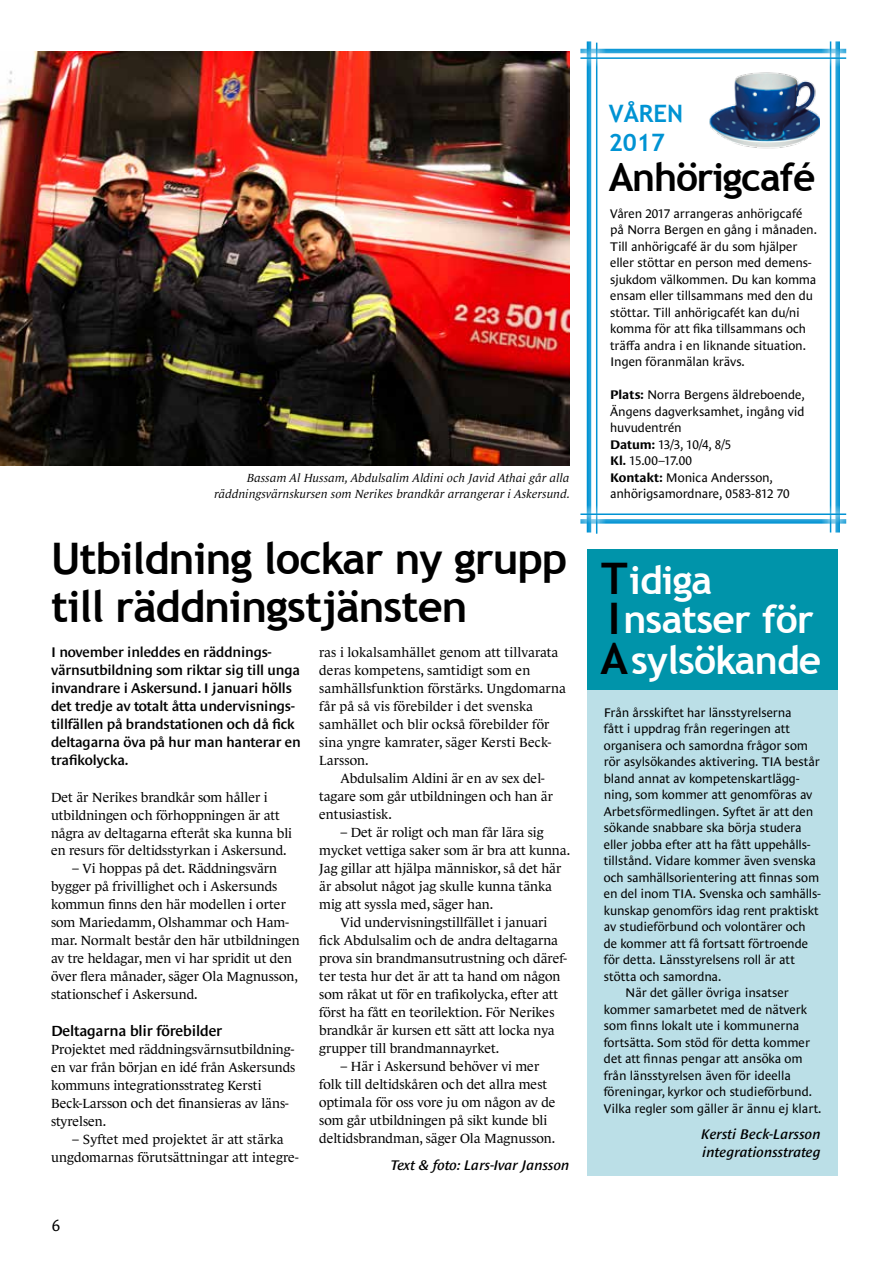
<style>
.page{position:relative;width:893px;height:1263px;background:#fff}
.page>*{position:absolute;margin:0;border:0;box-sizing:border-box;transform-origin:0 0}
.t1{font:700 43.5px/39.6px "Trebuchet MS";letter-spacing:-.02em;color:#000}
.t2{font:700 39px/38.2px "Trebuchet MS";letter-spacing:-.02em;color:#fff}
.t3{font:700 39px "Trebuchet MS";letter-spacing:-.03em;color:#000}
.t4{font:700 24px/28.8px "Trebuchet MS";color:#0093d3}
.t5{font:16.5px "Le Monde Sans";color:#000}
.t6{font:600 15px "Le Monde Sans";letter-spacing:-.01em;color:#000}
.t7{font:600 14.25px/18px "Le Monde Sans";letter-spacing:-.01em;color:#000}
.t8{font:italic 600 14.25px/18px "Le Monde Sans";color:#000}
.t9{font:13.5px/18px "Le Monde Journal";color:#000}
.t10{font:12.75px/16.5px "Le Monde Sans";letter-spacing:-.005em;color:#000}
.t11{font:italic 12px/16.5px "Le Monde Journal";letter-spacing:.01em;color:#000;text-align:right}
.s1{font-weight:700}
</style>
<div class="page">
<div style="left:587px;top:550px;width:251px;height:140px;background:#0094aa"></div>
<div style="left:587px;top:690px;width:251px;height:485px;background:#bbdfe7"></div>
<img style="left:0;top:51px;width:569px;height:415px">
<div style="left:580px;top:519px;width:266px;height:5px;background:#60bbe3"></div>
<div style="left:827px;top:33px;width:21px;height:508px;background:#fff"></div>
<div style="left:835px;top:41px;width:5px;height:491px;background:#0896d4"></div>
<div style="left:578px;top:33px;width:21px;height:508px;background:#fff"></div>
<hr style="left:587px;top:41px;width:4px;height:491px;background:#0093d3">
<div style="left:821px;top:33px;width:18px;height:508px;background:#fff;opacity:.75"></div>
<hr style="left:830px;top:41px;width:1px;height:491px;background:#0093d3">
<div style="left:588px;top:34px;width:17px;height:508px;background:#fff;opacity:.75"></div>
<hr style="left:596px;top:43px;width:1px;height:491px;background:#0093d3">
<div style="left:572px;top:505px;width:283px;height:18px;background:#fff;opacity:.75"></div>
<hr style="left:580px;top:513px;width:266px;height:2px;background:#0093d3">
<div style="left:572px;top:49px;width:283px;height:18px;background:#fff;opacity:.75"></div>
<hr style="left:580px;top:57px;width:266px;height:2px;background:#0093d3">
<img style="left:709px;top:72px;width:111px;height:77px">
<p class="t11" style="left:214px;top:469px;width:357px">Bassam Al Hussam, Abdulsalim Aldini och Javid Athai går alla räddningsvärnskursen som Nerikes brandkår arrangerar i Askersund.</p>
<h1 class="t1" style="left:51px;top:535px;width:518px;line-height:48px">Utbildning lockar ny grupp till räddningstjänsten</h1>
<p class="t9" style="left:319px;top:643px;width:241px">ras i lokalsamhället genom att tillvarata</p>
<p class="t9" style="left:319px;top:661px;width:213px">deras kompetens, samtidigt som en</p>
<p class="t9" style="left:319px;top:679px;width:248px">samhällsfunktion förstärks. Ungdomarna</p>
<p class="t9" style="left:319px;top:697px;width:215px">får på så vis förebilder i det svenska</p>
<p class="t9" style="left:319px;top:715px;width:232px">samhället och blir också förebilder för</p>
<p class="t9" style="left:319px;top:733px;width:233px">sina yngre kamrater, säger Kersti Beck-</p>
<p class="t9" style="left:319px;top:751px;width:51px">Larsson.</p>
<p class="t9" style="left:340px;top:769px;width:206px">Abdulsalim Aldini är en av sex del-</p>
<p class="t9" style="left:319px;top:787px;width:235px">tagare som går utbildningen och han är</p>
<p class="t9" style="left:319px;top:805px;width:74px">entusiastisk.</p>
<p class="t9" style="left:340px;top:823px;width:205px">– Det är roligt och man får lära sig</p>
<p class="t9" style="left:319px;top:841px;width:252px">mycket vettiga saker som är bra att kunna.</p>
<p class="t9" style="left:319px;top:859px;width:244px">Jag gillar att hjälpa människor, så det här</p>
<p class="t9" style="left:319px;top:877px;width:234px">är absolut något jag skulle kunna tänka</p>
<p class="t9" style="left:319px;top:895px;width:175px">mig att syssla med, säger han.</p>
<p class="t9" style="left:340px;top:913px;width:208px">Vid undervisningstillfället i januari</p>
<p class="t9" style="left:319px;top:931px;width:240px">fick Abdulsalim och de andra deltagarna</p>
<p class="t9" style="left:319px;top:949px;width:249px">prova sin brandmansutrustning och däref-</p>
<p class="t9" style="left:319px;top:967px;width:243px">ter testa hur det är att ta hand om någon</p>
<p class="t9" style="left:319px;top:985px;width:240px">som råkat ut för en trafikolycka, efter att</p>
<p class="t9" style="left:319px;top:1003px;width:237px">först ha fått en teorilektion. För Nerikes</p>
<p class="t9" style="left:319px;top:1021px;width:237px">brandkår är kursen ett sätt att locka nya</p>
<p class="t9" style="left:319px;top:1039px;width:181px">grupper till brandmannayrket.</p>
<p class="t9" style="left:319px;top:1057px;width:238px;text-indent:21px">– Här i Askersund behöver vi mer folk till deltidskåren och det allra mest optimala för oss vore ju om någon av de som går utbildningen på sikt kunde bli deltidsbrandman, säger Ola Magnusson.</p>
<p class="t8" style="left:391px;top:1156px;width:180px">Text &amp; foto: Lars-Ivar Jansson</p>
<p class="t7" style="left:51px;top:644px;width:251px">I november inleddes en räddnings&shy;värnsutbildning som riktar sig till unga invandrare i Askersund. I januari hölls det tredje av totalt åtta undervisnings&shy;tillfällen på brandstationen och då fick deltagarna öva på hur man hanterar en trafikolycka.</p>
<p class="t9" style="left:51px;top:788px;width:242px">Det är Nerikes brandkår som håller i utbildningen och förhoppningen är att några av deltagarna efteråt ska kunna bli en resurs för deltidsstyrkan i Askersund.</p>
<p class="t9" style="left:51px;top:860px;width:250px;text-indent:21px">– Vi hoppas på det. Räddningsvärn bygger på frivillighet och i Askersunds kommun finns den här modellen i orter som Mariedamm, Olshammar och Ham&shy;mar. Normalt består den här utbildningen av tre heldagar, men vi har spridit ut den över flera månader, säger Ola Magnusson, stationschef i Askersund.</p>
<p class="t6" style="left:51px;top:1022px;width:173px">Deltagarna blir förebilder</p>
<p class="t9" style="left:51px;top:1040px;width:246px">Projektet med räddningsvärnsutbildning&shy;en var från början en idé från Askersunds kommuns integrationsstrateg Kersti Beck-Larsson och det finansieras av läns&shy;styrelsen.</p>
<p class="t9" style="left:51px;top:1130px;width:249px;text-align:center">– Syftet med projektet är att stärka ungdomarnas förutsättningar att integre-</p>
<p class="t5" style="left:52px;top:1216px;width:10px">6</p>
<h3 class="t4" style="left:609px;top:99px;width:76px">VÅREN<br>2017</h3>
<h2 class="t3" style="left:609px;top:153px;width:208px">Anhörigcafé</h2>
<p class="t10" style="left:610px;top:205px;width:208px">Våren 2017 arrangeras anhörigcafé på Norra Bergen en gång i månaden.<br>Till anhörigcafé är du som hjälper eller stöttar en person med demens&shy;sjukdom välkommen. Du kan komma ensam eller tillsammans med den du stöttar. Till anhörigcafét kan du/ni komma för att fika tillsammans och träffa andra i en liknande situation.<br>Ingen föranmälan krävs.</p>
<p class="t10" style="left:610px;top:386px;width:196px"><span class="s1">Plats:</span> Norra Bergens äldreboende,<br>Ängens dagverksamhet, ingång vid huvudentrén<br><span class="s1">Datum:</span> 13/3, 10/4, 8/5<br><span class="s1">Kl.</span> 15.00–17.00<br><span class="s1">Kontakt:</span> Monica Andersson, anhörigsamordnare, 0583-812 70</p>
<h1 class="t1" style="left:601px;top:559px;width:29px">T<br>I<br>A</h1>
<h2 class="t2" style="left:623px;top:561px;width:192px">idiga nsatser för</h2>
<h2 class="t2" style="left:631px;top:641px;width:192px">sylsökande</h2>
<p class="t10" style="left:604px;top:704px;width:189px">Från årsskiftet har länsstyrelserna</p>
<p class="t10" style="left:604px;top:721px;width:188px">fått i uppdrag från regeringen att</p>
<p class="t10" style="left:604px;top:737px;width:206px">organisera och samordna frågor som</p>
<p class="t10" style="left:604px;top:754px;width:217px">rör asylsökandes aktivering. TIA består</p>
<p class="t10" style="left:604px;top:770px;width:197px">bland annat av kompetenskartlägg-</p>
<p class="t10" style="left:604px;top:787px;width:210px">ning, som kommer att genomföras av</p>
<p class="t10" style="left:604px;top:803px;width:211px">Arbetsförmedlingen. Syftet är att den</p>
<p class="t10" style="left:604px;top:820px;width:199px">sökande snabbare ska börja studera</p>
<p class="t10" style="left:604px;top:836px;width:208px">eller jobba efter att ha fått uppehålls-</p>
<p class="t10" style="left:604px;top:853px;width:214px">tillstånd. Vidare kommer även svenska</p>
<p class="t10" style="left:604px;top:869px;width:217px">och samhällsorientering att finnas som</p>
<p class="t10" style="left:604px;top:886px;width:218px">en del inom TIA. Svenska och samhälls-</p>
<p class="t10" style="left:604px;top:902px;width:216px">kunskap genomförs idag rent praktiskt</p>
<p class="t10" style="left:604px;top:919px;width:203px">av studieförbund och volontärer och</p>
<p class="t10" style="left:604px;top:935px;width:206px">de kommer att få fortsatt förtroende</p>
<p class="t10" style="left:604px;top:952px;width:192px">för detta. Länsstyrelsens roll är att</p>
<p class="t10" style="left:604px;top:968px;width:119px">stötta och samordna.</p>
<p class="t10" style="left:625px;top:985px;width:165px">När det gäller övriga insatser</p>
<p class="t10" style="left:604px;top:1001px;width:205px">kommer samarbetet med de nätverk</p>
<p class="t10" style="left:604px;top:1018px;width:197px">som finns lokalt ute i kommunerna</p>
<p class="t10" style="left:604px;top:1034px;width:208px">fortsätta. Som stöd för detta kommer</p>
<p class="t10" style="left:604px;top:1051px;width:200px">det att finnas pengar att ansöka om</p>
<p class="t10" style="left:604px;top:1067px;width:189px">från länsstyrelsen även för ideella</p>
<p class="t10" style="left:604px;top:1084px;width:210px">föreningar, kyrkor och studieförbund.</p>
<p class="t10" style="left:604px;top:1100px;width:219px">Vilka regler som gäller är ännu ej klart.</p>
<p class="t8" style="left:701px;top:1125px;width:121px">Kersti Beck-Larsson integrationsstrateg</p>
</div>
